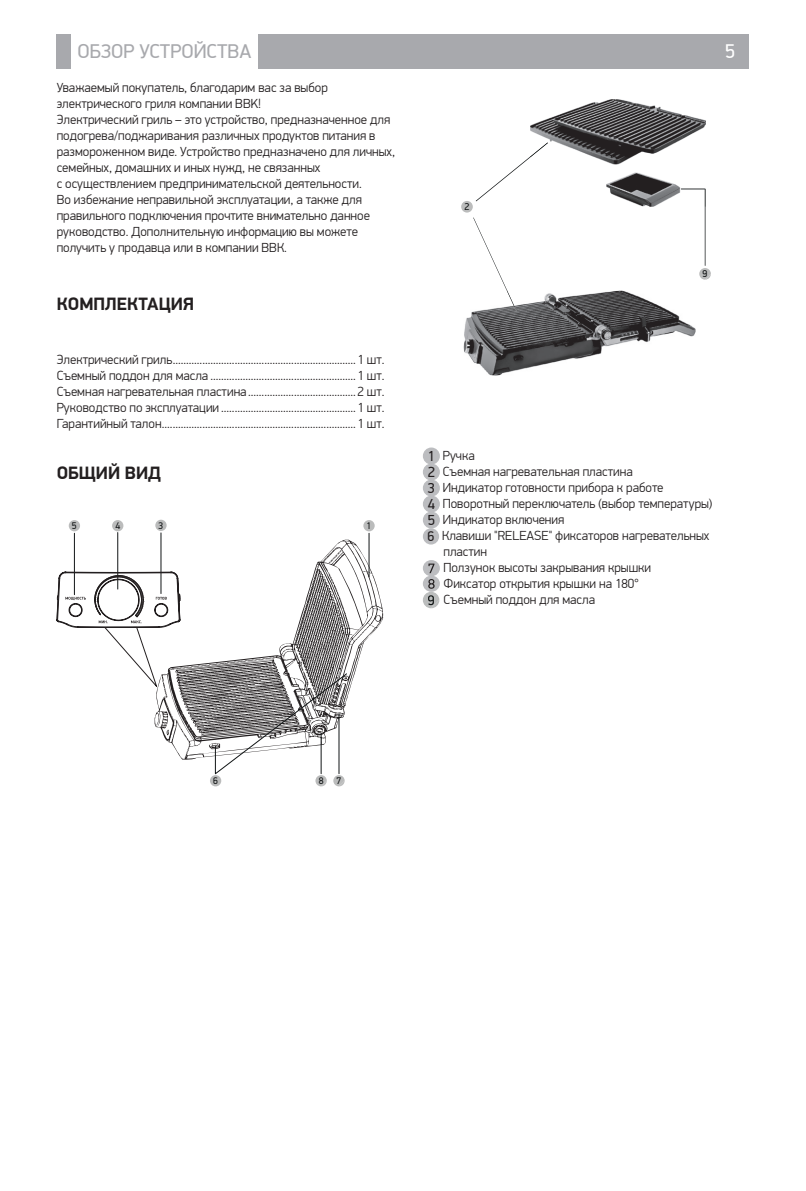
<style>
.page{position:relative;width:806px;height:1191px;background:#fff}
.page>*{position:absolute;margin:0;border:0;box-sizing:border-box;transform-origin:0 0}
.t1{font:20px "PF Din Display Pro";color:#a8a9ad}
.t2{font:20px "PF Din Display Pro";color:#fff}
.head_1{font:700 18px "PF Din Display Pro";color:#231f20}
.Paragraph_Style_1{font:300 13.2px/16px "PF Din Display Pro";color:#231f20}
.text{font:300 13.2px "PF Din Display Pro";color:#231f20}
.t3{font:10px "PF Din Display Pro";color:#121516}
.t4{font:9.6px "PF Din Display Pro";color:#121516}
.s1{font-weight:400;font-size:14.6px}
.s2{font-weight:400;font-size:14px}
</style>
<div class="page">
<div style="left:57px;top:34px;width:14px;height:34px;background:#a8a9ad"></div>
<div style="left:258px;top:34px;width:490px;height:34px;background:#a8a9ad"></div>
<div style="left:422px;top:447px;width:17px;height:17px;background:#bcbdc0;border-radius:50%"></div>
<div style="left:422px;top:463px;width:17px;height:17px;background:#bcbdc0;border-radius:50%"></div>
<div style="left:422px;top:479px;width:17px;height:17px;background:#bcbdc0;border-radius:50%"></div>
<div style="left:422px;top:495px;width:17px;height:17px;background:#bcbdc0;border-radius:50%"></div>
<div style="left:422px;top:511px;width:17px;height:17px;background:#bcbdc0;border-radius:50%"></div>
<div style="left:422px;top:528px;width:17px;height:16px;background:#bcbdc0;border-radius:50%"></div>
<svg style="left:161px;top:539px;width:222px;height:160px"></svg>
<hr style="left:368px;top:533px;width:1px;height:44px;background:#111516">
<div style="left:363px;top:520px;width:11px;height:11px;background:#bbbcbc;border-radius:50%"></div>
<hr style="left:117px;top:532px;width:1px;height:57px;background:#111516">
<div style="left:112px;top:520px;width:11px;height:11px;background:#bbbcbc;border-radius:50%"></div>
<hr style="left:74px;top:533px;width:1px;height:61px;background:#111516">
<div style="left:69px;top:520px;width:11px;height:11px;background:#bbbcbc;border-radius:50%"></div>
<hr style="left:160px;top:533px;width:1px;height:60px;background:#111516">
<div style="left:155px;top:520px;width:11px;height:11px;background:#bbbcbc;border-radius:50%"></div>
<svg style="left:57px;top:550px;width:290px;height:236px"></svg>
<div style="left:461px;top:201px;width:11px;height:11px;background:#bbbcbc;border-radius:50%"></div>
<svg style="left:473px;top:217px;width:35px;height:74px"></svg>
<img style="left:530px;top:99px;width:175px;height:108px">
<img style="left:530px;top:143px;width:17px;height:14px">
<svg style="left:680px;top:189px;width:30px;height:91px"></svg>
<img style="left:463px;top:291px;width:232px;height:84px">
<img style="left:506px;top:291px;width:10px;height:20px">
<div style="left:422px;top:560px;width:17px;height:16px;background:#bcbdc0;border-radius:50%"></div>
<svg style="left:428px;top:563px;width:6px;height:10px"></svg>
<svg style="left:422px;top:575px;width:17px;height:17px"></svg>
<svg style="left:422px;top:579px;width:17px;height:29px"></svg>
<h1 class="t1" style="left:77px;top:39px;width:175px">ОБЗОР УСТРОЙСТВА</h1>
<h1 class="t2" style="left:724px;top:39px;width:11px">5</h1>
<p class="Paragraph_Style_1" style="left:57px;top:80px;width:272px">Уважаемый покупатель, благодарим вас за выбор электрического гриля компании BBK!</p>
<p class="Paragraph_Style_1" style="left:57px;top:112px;width:339px">Электрический гриль – это устройство, предназначенное для подогрева/поджаривания различных продуктов питания в размороженном виде. Устройство предназначено для личных, семейных, домашних и иных нужд, не связанных</p>
<p class="Paragraph_Style_1" style="left:57px;top:176px;width:306px">с осуществлением предпринимательской деятельности.</p>
<p class="Paragraph_Style_1" style="left:57px;top:192px;width:314px">Во избежание неправильной эксплуатации, а также для правильного подключения прочтите внимательно данное руководство. Дополнительную информацию вы можете получить у продавца или в компании ВВК.</p>
<p class="head_1" style="left:57px;top:293px;width:139px">КОМПЛЕКТАЦИЯ</p>
<p class="Paragraph_Style_1" style="left:57px;top:351px;width:329px">Электрический гриль....................................................................1 шт.</p>
<p class="Paragraph_Style_1" style="left:57px;top:367px;width:329px">Съемный поддон для масла ......................................................1 шт.</p>
<p class="Paragraph_Style_1" style="left:57px;top:383px;width:329px">Съемная нагревательная пластина........................................2 шт.</p>
<p class="Paragraph_Style_1" style="left:57px;top:399px;width:329px">Руководство по эксплуатации ..................................................1 шт.</p>
<p class="Paragraph_Style_1" style="left:57px;top:415px;width:329px">Гарантийный талон........................................................................1 шт.</p>
<p class="head_1" style="left:57px;top:462px;width:106px">ОБЩИЙ ВИД</p>
<p class="t4" style="left:158px;top:520px;width:6px">3</p>
<p class="t4" style="left:72px;top:520px;width:6px">5</p>
<p class="t4" style="left:115px;top:520px;width:6px">4</p>
<p class="t4" style="left:366px;top:520px;width:6px">1</p>
<p class="t3" style="left:464px;top:201px;width:6px">2</p>
<p class="t3" style="left:702px;top:268px;width:6px">9</p>
<p class="text" style="left:427px;top:448px;width:48px"><span class="s1">1</span> Ручка</p>
<p class="text" style="left:427px;top:464px;width:206px"><span class="s1">2</span> Съемная нагревательная пластина</p>
<p class="text" style="left:427px;top:480px;width:237px"><span class="s1">3</span> Индикатор готовности прибора к работе</p>
<p class="text" style="left:427px;top:496px;width:286px"><span class="s1">4</span> Поворотный переключатель (выбор температуры)</p>
<p class="text" style="left:427px;top:512px;width:138px"><span class="s1">5</span> Индикатор включения</p>
<p class="text" style="left:427px;top:528px;width:283px"><span class="s2">6</span> Клавиши "RELEASE" фиксаторов нагревательных</p>
<p class="text" style="left:443px;top:544px;width:45px">пластин</p>
<p class="text" style="left:443px;top:560px;width:209px">Ползунок высоты закрывания крышки</p>
<p class="text" style="left:443px;top:576px;width:197px">Фиксатор открытия крышки на 180°</p>
<p class="text" style="left:443px;top:592px;width:153px">Съемный поддон для масла</p>
<p class="t4" style="left:213px;top:775px;width:6px">6</p>
<p class="t4" style="left:318px;top:775px;width:6px">8</p>
<p class="t4" style="left:336px;top:775px;width:6px">7</p>
</div>
